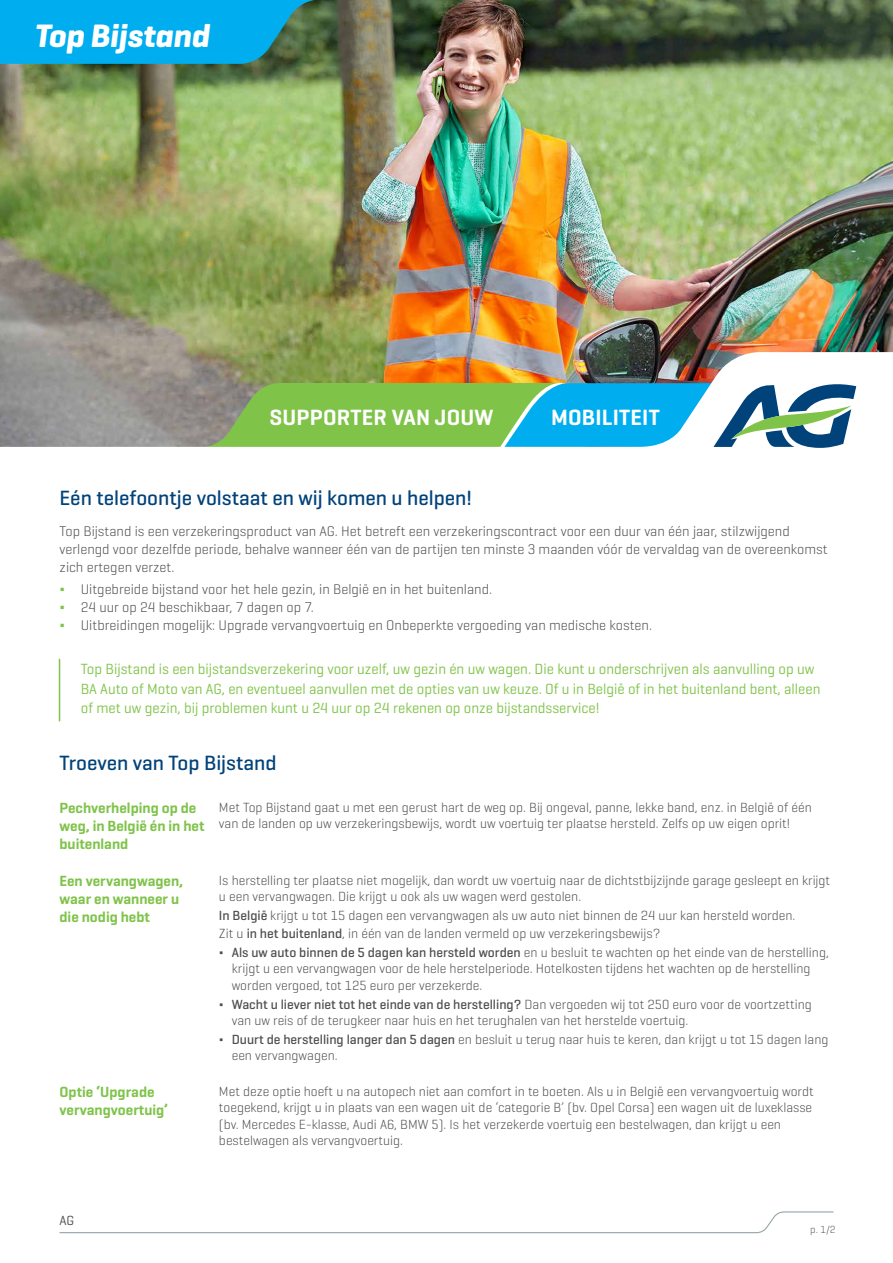
<style>
.page{position:relative;width:893px;height:1263px;background:#fff}
.page>*{position:absolute;margin:0;border:0;box-sizing:border-box;transform-origin:0 0}
.t1{font:italic 700 33px "Geogrotesque";color:#fff}
.t2{font:600 22.5px "Geogrotesque";letter-spacing:.01em;color:#fff}
.t3{font:500 21px "Geogrotesque";color:#00427a}
.t4{font:15px/19.5px "Geogrotesque";color:#7fc349}
.t5{font:600 15px/18px "Geogrotesque";color:#7fc349}
.t6{font:300 14.25px/18px "Geogrotesque";color:#4d4d4f}
.t7{font:300 13.5px/16.5px "Geogrotesque";color:#4d4d4f}
.t8{font:13.5px "Geogrotesque";color:#4d4d4f}
.t9{font:300 10.5px "Geogrotesque";color:#58595b}
.s1{font-weight:600;color:#7fc349}
.s2{font-weight:500}
</style>
<div class="page">
<img style="left:0;top:0;width:893px;height:351px">
<svg style="left:0;top:0;width:324px;height:64px;background:#0ba4d6"></svg>
<svg style="left:59px;top:1211px;width:775px;height:23px"></svg>
<hr style="left:59px;top:659px;width:1px;height:62px;background:#7fc349">
<img style="left:0;top:351px;width:893px;height:96px">
<svg style="left:196px;top:379px;width:697px;height:69px"></svg>
<h1 class="t1" style="left:34px;top:15px;width:177px">Top Bijstand</h1>
<h2 class="t2" style="left:269px;top:403px;width:226px">SUPPORTER VAN JOUW</h2>
<h2 class="t2" style="left:551px;top:403px;width:110px">MOBILITEIT</h2>
<h3 class="t3" style="left:60px;top:484px;width:414px">Eén telefoontje volstaat en wij komen u helpen!</h3>
<p class="t6" style="left:60px;top:521px;width:770px">Top Bijstand is een verzekeringsproduct van AG. Het betreft een verzekeringscontract voor een duur van één jaar, stilzwijgend verlengd voor dezelfde periode, behalve wanneer één van de partijen ten minste 3 maanden vóór de vervaldag van de overeenkomst zich ertegen verzet.</p>
<p class="t6" style="left:60px;top:579px;width:594px"><span class="s1">Δ</span> Uitgebreide bijstand voor het hele gezin, in België en in het buitenland.<br><span class="s1">Δ</span> 24 uur op 24 beschikbaar, 7 dagen op 7.<br><span class="s1">Δ</span> Uitbreidingen mogelijk: Upgrade vervangvoertuig en Onbeperkte vergoeding van medische kosten.</p>
<p class="t4" style="left:81px;top:659px;width:741px">Top Bijstand is een bijstandsverzekering voor uzelf, uw gezin én uw wagen. Die kunt u onderschrijven als aanvulling op uw<br>BA Auto of Moto van AG, en eventueel aanvullen met de opties van uw keuze. Of u in België of in het buitenland bent, alleen of met uw gezin, bij problemen kunt u 24 uur op 24 rekenen op onze bijstandsservice!</p>
<h3 class="t3" style="left:60px;top:750px;width:219px">Troeven van Top Bijstand</h3>
<p class="t5" style="left:60px;top:799px;width:146px">Pechverhelping op de weg, in België én in het buitenland</p>
<p class="t7" style="left:219px;top:798px;width:594px">Met Top Bijstand gaat u met een gerust hart de weg op. Bij ongeval, panne, lekke band, enz. in België of één van de landen op uw verzekeringsbewijs, wordt uw voertuig ter plaatse hersteld. Zelfs op uw eigen oprit!</p>
<p class="t5" style="left:60px;top:871px;width:125px">Een vervangwagen, waar en wanneer u die nodig hebt</p>
<p class="t7" style="left:219px;top:871px;width:613px">Is herstelling ter plaatse niet mogelijk, dan wordt uw voertuig naar de dichtstbijzijnde garage gesleept en krijgt u een vervangwagen. Die krijgt u ook als uw wagen werd gestolen.</p>
<p class="t7" style="left:219px;top:905px;width:611px;line-height:18.6px"><span class="s2">In België</span> krijgt u tot 15 dagen een vervangwagen als uw auto niet binnen de 24 uur kan hersteld worden.<br>Zit u <span class="s2">in het buitenland</span>, in één van de landen vermeld op uw verzekeringsbewijs?<br>Δ <span class="s2">Als uw auto binnen de 5 dagen kan hersteld worden</span> en u besluit te wachten op het einde van de herstelling,</p>
<p class="t7" style="left:232px;top:960px;width:580px">krijgt u een vervangwagen voor de hele herstelperiode. Hotelkosten tijdens het wachten op de herstelling worden vergoed, tot 125 euro per verzekerde.</p>
<p class="t7" style="left:232px;top:995px;width:582px;text-indent:-13px">Δ <span class="s2">Wacht u liever niet tot het einde van de herstelling?</span> Dan vergoeden wij tot 250 euro voor de voortzetting van uw reis of de terugkeer naar huis en het terughalen van het herstelde voertuig.</p>
<p class="t7" style="left:232px;top:1030px;width:598px;text-indent:-13px">Δ <span class="s2">Duurt de herstelling langer dan 5 dagen</span> en besluit u terug naar huis te keren, dan krijgt u tot 15 dagen lang een vervangwagen.</p>
<p class="t5" style="left:60px;top:1083px;width:110px">Optie ‘Upgrade vervangvoertuig’</p>
<p class="t7" style="left:219px;top:1082px;width:596px">Met deze optie hoeft u na autopech niet aan comfort in te boeten. Als u in België een vervangvoertuig wordt toegekend, krijgt u in plaats van een wagen uit de ‘categorie B’ (bv. Opel Corsa) een wagen uit de luxeklasse (bv. Mercedes E-klasse, Audi A6, BMW 5). Is het verzekerde voertuig een bestelwagen, dan krijgt u een bestelwagen als vervangvoertuig.</p>
<p class="t8" style="left:60px;top:1212px;width:16px">AG</p>
<p class="t9" style="left:810px;top:1223px;width:27px">p. 1/2</p>
</div>
